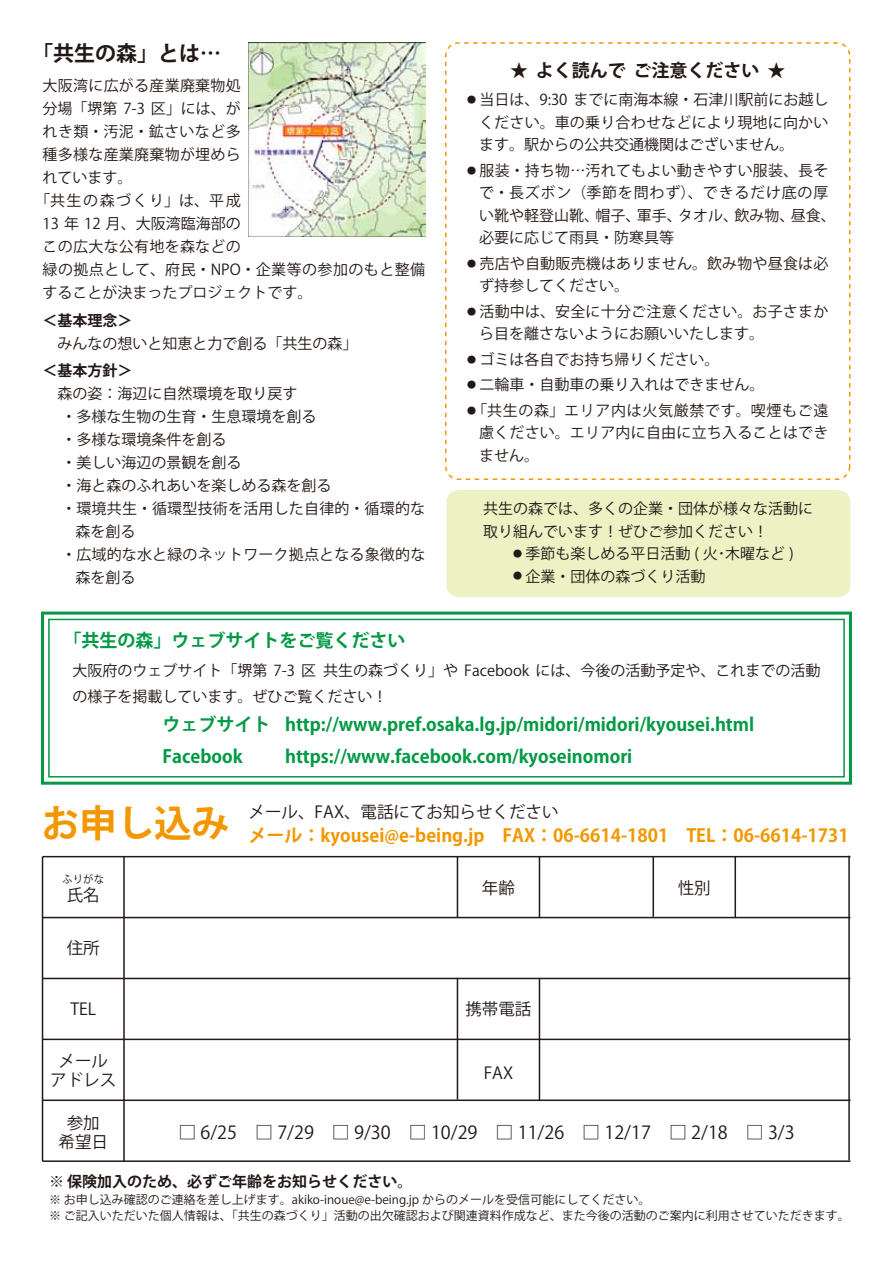
<style>
.page{position:relative;width:893px;height:1263px;background:#fff}
.page>*{position:absolute;margin:0;border:0;box-sizing:border-box;transform-origin:0 0}
.t1{font:700 37.5px "Koz Go Pro";color:#f39700}
.t2{font:700 21px "Koz Go Pro";color:#221815}
.t3{font:700 18px/31.5px "Koz Go Pro";color:#094}
.t4{font:700 18px "Koz Go Pro";color:#f39700}
.t5{font:18px "Koz Go Pro";color:#221815}
.t6{font:700 18px "Koz Go Pro";color:#221815}
.t7{font:16.5px/19.5px "Koz Go Pro";color:#221815;text-align:center}
.t8{font:15px/22.5px "Koz Go Pro";color:#221815}
.t9{font:15px "Koz Go Pro";letter-spacing:.02em;color:#221815}
.t10{font:700 15px "Koz Go Pro";color:#221815}
.t11{font:15px "Koz Go Pro";letter-spacing:.03em;color:#221815}
.t12{font:15px "Koz Go Pro";letter-spacing:.025em;color:#221815}
.t13{font:15px "Koz Go Pro";letter-spacing:.1em;color:#221815}
.t14{font:12px/16.5px "Koz Go Pro";color:#221815}
.t15{font:10.5px "Koz Go Pro";color:#221815}
</style>
<div class="page">
<hr style="left:43px;top:856px;width:807px;height:1px;background:#221815">
<hr style="left:43px;top:1160px;width:807px;height:2px;background:#221815">
<hr style="left:43px;top:917px;width:807px;height:1px;background:#221815">
<hr style="left:43px;top:978px;width:807px;height:1px;background:#221815">
<hr style="left:43px;top:1038px;width:807px;height:2px;background:#221815">
<hr style="left:43px;top:1099px;width:807px;height:2px;background:#221815">
<hr style="left:42px;top:857px;width:1px;height:304px;background:#221815">
<hr style="left:848px;top:856px;width:2px;height:304px;background:#221815">
<hr style="left:123px;top:856px;width:2px;height:306px;background:#221815">
<hr style="left:457px;top:978px;width:1px;height:121px;background:#221815">
<hr style="left:539px;top:978px;width:1px;height:122px;background:#221815">
<hr style="left:652px;top:856px;width:2px;height:61px;background:#221815">
<hr style="left:734px;top:856px;width:2px;height:61px;background:#221815">
<hr style="left:457px;top:857px;width:1px;height:60px;background:#221815">
<hr style="left:539px;top:857px;width:1px;height:60px;background:#221815">
<div style="left:446px;top:490px;width:404px;height:107px;background:#edf2c5;border-radius:12px"></div>
<img style="left:248px;top:43px;width:177px;height:193px">
<div style="left:445px;top:42px;width:405px;height:438px;border:2px dashed #f39700;border-radius:13px"></div>
<div style="left:41px;top:612px;width:811px;height:173px;border:3px solid #094"></div>
<div style="left:48px;top:619px;width:797px;height:158px;border:2px solid #094"></div>
<h2 class="t2" style="left:32px;top:40px;width:190px">「共生の森」とは…</h2>
<p class="t9" style="left:43px;top:76px;width:200px">大阪湾に広がる産業廃棄物処</p>
<p class="t8" style="left:43px;top:97px;width:200px">分場「堺第 7-3 区」には、が</p>
<p class="t12" style="left:43px;top:122px;width:200px">れき類・汚泥・鉱さいなど多</p>
<p class="t9" style="left:43px;top:145px;width:200px">種多様な産業廃棄物が埋めら</p>
<p class="t8" style="left:43px;top:167px;width:91px">れています。</p>
<p class="t13" style="left:35px;top:191px;width:207px">「共生の森づくり」は、平成</p>
<p class="t8" style="left:43px;top:213px;width:200px">13 年 12 月、大阪湾臨海部の</p>
<p class="t9" style="left:43px;top:237px;width:200px">この広大な公有地を森などの</p>
<p class="t11" style="left:43px;top:260px;width:384px">緑の拠点として、府民・NPO・企業等の参加のもと整備</p>
<p class="t8" style="left:43px;top:282px;width:271px">することが決まったプロジェクトです。</p>
<p class="t10" style="left:43px;top:310px;width:91px">＜基本理念＞</p>
<p class="t8" style="left:58px;top:332px;width:301px">みんなの想いと知恵と力で創る「共生の森」</p>
<p class="t10" style="left:43px;top:361px;width:91px">＜基本方針＞</p>
<p class="t8" style="left:58px;top:383px;width:241px">森の姿：海辺に自然環境を取り戻す</p>
<p class="t8" style="left:61px;top:406px;width:256px">・多様な生物の生育・生息環境を創る</p>
<p class="t8" style="left:61px;top:429px;width:166px">・多様な環境条件を創る</p>
<p class="t8" style="left:61px;top:452px;width:181px">・美しい海辺の景観を創る</p>
<p class="t8" style="left:61px;top:475px;width:271px">・海と森のふれあいを楽しめる森を創る</p>
<p class="t8" style="left:61px;top:498px;width:365px">・環境共生・循環型技術を活用した自律的・循環的な</p>
<p class="t8" style="left:76px;top:521px;width:61px">森を創る</p>
<p class="t8" style="left:61px;top:544px;width:365px">・広域的な水と緑のネットワーク拠点となる象徴的な</p>
<p class="t8" style="left:76px;top:567px;width:61px">森を創る</p>
<p class="t6" style="left:510px;top:58px;width:277px">★ よく読んで ご注意ください ★</p>
<p class="t8" style="left:479px;top:89px;width:351px;text-align:justify;text-indent:-12px"><sup>●</sup> 当日は、9:30 までに南海本線・石津川駅前にお越しください。車の乗り合わせなどにより現地に向かいます。駅からの公共交通機関はございません。</p>
<p class="t8" style="left:479px;top:160px;width:358px;text-indent:-12px"><sup>●</sup> 服装・持ち物…汚れてもよい動きやすい服装、長そで・長ズボン（季節を問わず）、できるだけ底の厚い靴や軽登山靴、帽子、軍手、タオル、飲み物、昼食、必要に応じて雨具・防寒具等</p>
<p class="t8" style="left:479px;top:253px;width:351px;text-indent:-12px"><sup>●</sup> 売店や自動販売機はありません。飲み物や昼食は必ず持参してください。</p>
<p class="t8" style="left:479px;top:301px;width:351px;text-indent:-12px"><sup>●</sup> 活動中は、安全に十分ご注意ください。お子さまから目を離さないようにお願いいたします。</p>
<p class="t8" style="left:467px;top:349px;width:254px"><sup>●</sup> ゴミは各自でお持ち帰りください。</p>
<p class="t8" style="left:467px;top:374px;width:299px"><sup>●</sup> 二輪車・自動車の乗り入れはできません。</p>
<p class="t8" style="left:479px;top:400px;width:351px;text-align:justify;text-indent:-12px"><sup>●</sup> 「共生の森」エリア内は火気厳禁です。喫煙もご遠慮ください。エリア内に自由に立ち入ることはできません。</p>
<p class="t8" style="left:483px;top:498px;width:331px">共生の森では、多くの企業・団体が様々な活動に取り組んでいます！ぜひご参加ください！</p>
<p class="t8" style="left:513px;top:543px;width:282px"><sup>●</sup> 季節も楽しめる平日活動 ( 火･木曜など )</p>
<p class="t8" style="left:513px;top:565px;width:194px"><sup>●</sup> 企業・団体の森づくり活動</p>
<p class="t3" style="left:63px;top:625px;width:343px">「共生の森」ウェブサイトをご覧ください</p>
<p class="t8" style="left:72px;top:658px;width:749px;line-height:26.2px">大阪府のウェブサイト「堺第 7-3 区 共生の森づくり」や Facebook には、今後の活動予定や、これまでの活動の様子を掲載しています。ぜひご覧ください！</p>
<p class="t3" style="left:162px;top:710px;width:593px">ウェブサイト http://www.pref.osaka.lg.jp/midori/midori/kyousei.html<br>Facebook</p>
<p class="t3" style="left:285px;top:741px;width:349px">https://www.facebook.com/kyoseinomori</p>
<h1 class="t1" style="left:42px;top:799px;width:189px">お申し込み</h1>
<p class="t7" style="left:249px;top:802px;width:311px">メール、FAX、電話にてお知らせください</p>
<p class="t4" style="left:249px;top:823px;width:602px">メール：kyousei@e-being.jp　FAX：06-6614-1801　TEL：06-6614-1731</p>
<p class="t15" style="left:62px;top:873px;width:43px">ふりがな</p>
<p class="t7" style="left:67px;top:885px;width:34px">氏名</p>
<p class="t7" style="left:482px;top:879px;width:34px">年齢</p>
<p class="t7" style="left:678px;top:879px;width:34px">性別</p>
<p class="t7" style="left:67px;top:939px;width:34px">住所</p>
<p class="t7" style="left:70px;top:1000px;width:27px">TEL</p>
<p class="t7" style="left:465px;top:1000px;width:67px">携帯電話</p>
<p class="t7" style="left:50px;top:1051px;width:67px">メールアドレス</p>
<p class="t7" style="left:59px;top:1113px;width:51px">参加希望日</p>
<p class="t7" style="left:484px;top:1064px;width:31px">FAX</p>
<p class="t5" style="left:178px;top:1121px;width:618px">□ 6/25　□ 7/29　□ 9/30　□ 10/29　□ 11/26　□ 12/17　□ 2/18　□ 3/3</p>
<p class="t10" style="left:49px;top:1172px;width:365px">※ 保険加入のため、必ずご年齢をお知らせください。</p>
<p class="t14" style="left:49px;top:1191px;width:802px">※ お申し込み確認のご連絡を差し上げます。akiko-inoue@e-being.jp からのメールを受信可能にしてください。<br>※ ご記入いただいた個人情報は、「共生の森づくり」活動の出欠確認および関連資料作成など、また今後の活動のご案内に利用させていただきます。</p>
</div>
